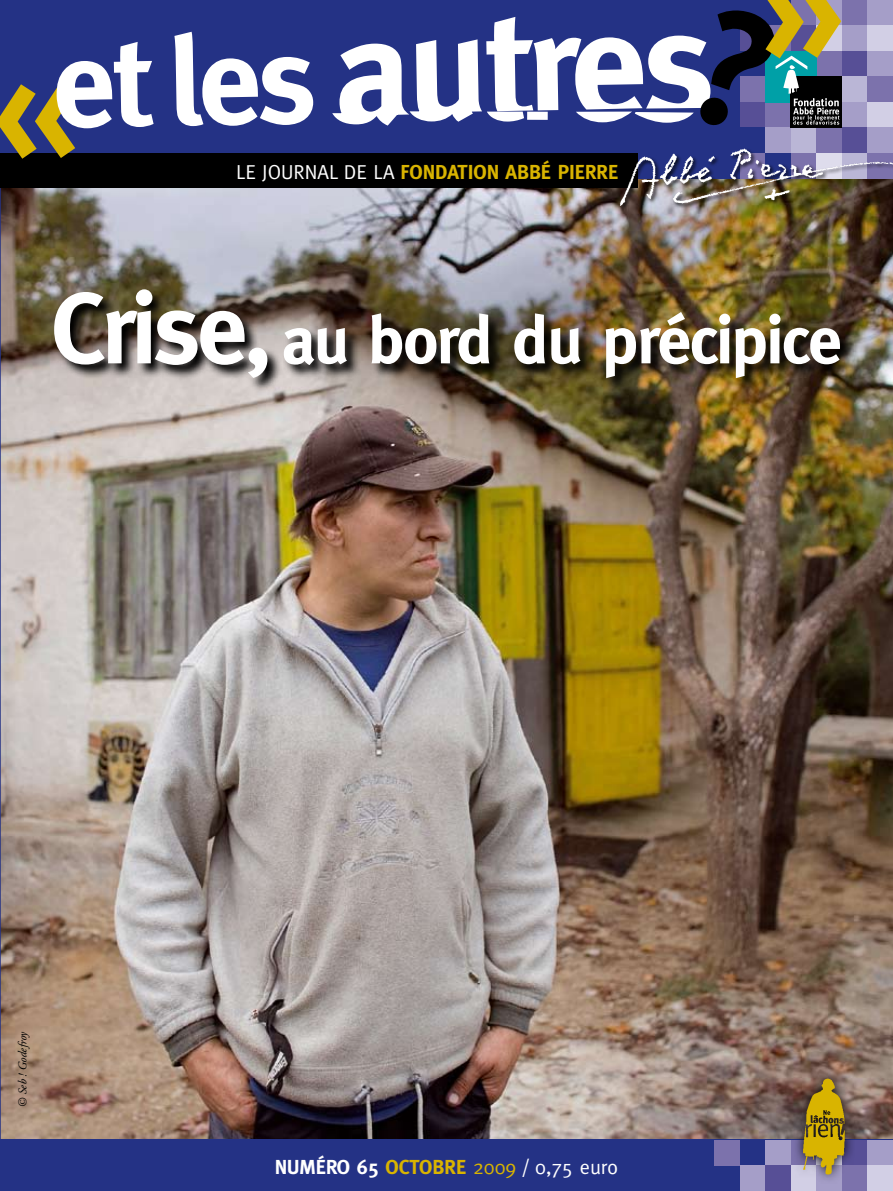
<style>
.page{position:relative;width:893px;height:1191px;background:#fff}
.page>*{position:absolute;margin:0;border:0;box-sizing:border-box;transform-origin:0 0}
.t1{font:700 67.5px "Meta";letter-spacing:-.03em;color:#fff}
.t2{font:700 20.25px "Meta";color:#d9b400}
.t3{font:700 20.25px "Meta";color:#fff}
.t4{font:20.25px "Meta";color:#fff}
.t5{font:italic 12px "Adobe Garamond";color:#000}
.s1{font-weight:400;color:#fff}
.s2{font-size:100.5px}
.s3{color:#d9b400}
.s4{font-weight:700;color:#d9b400}
</style>
<div class="page">
<img style="left:0;top:188px;width:893px;height:952px">
<img style="left:54px;top:289px;width:802px;height:103px">
<div style="left:0;top:1140px;width:893px;height:51px;background:#243285"></div>
<div style="left:714px;top:1140px;width:26px;height:25px;background:#7c72ac"></div>
<div style="left:765px;top:1140px;width:26px;height:25px;background:#a59ec8"></div>
<div style="left:740px;top:1165px;width:25px;height:26px;background:#a59ec8"></div>
<div style="left:765px;top:1165px;width:26px;height:26px;background:#574f96"></div>
<div style="left:791px;top:1165px;width:25px;height:26px;background:#d2cfe5"></div>
<div style="left:816px;top:1165px;width:26px;height:26px;background:#a59ec8"></div>
<div style="left:842px;top:1140px;width:25px;height:25px;background:#574f96"></div>
<div style="left:867px;top:1140px;width:26px;height:25px;background:#a59ec8"></div>
<div style="left:842px;top:1165px;width:25px;height:26px;background:#7c72ac"></div>
<div style="left:867px;top:1165px;width:26px;height:26px;background:#d2cfe5"></div>
<div style="left:0;top:0;width:893px;height:179px;background:#243285"></div>
<div style="left:816px;top:0;width:26px;height:26px;background:#a59ec8"></div>
<div style="left:842px;top:0;width:25px;height:26px;background:#7c72ac"></div>
<div style="left:867px;top:0;width:26px;height:26px;background:#a59ec8"></div>
<div style="left:816px;top:26px;width:26px;height:25px;background:#d2cfe5"></div>
<div style="left:842px;top:26px;width:25px;height:25px;background:#a59ec8"></div>
<div style="left:867px;top:26px;width:26px;height:25px;background:#d2cfe5"></div>
<div style="left:816px;top:51px;width:26px;height:26px;background:#7c72ac"></div>
<div style="left:842px;top:51px;width:25px;height:26px;background:#574f96"></div>
<div style="left:867px;top:51px;width:26px;height:26px;background:#a59ec8"></div>
<div style="left:842px;top:77px;width:25px;height:25px;background:#bab6d6"></div>
<div style="left:867px;top:77px;width:26px;height:25px;background:#7c72ac"></div>
<div style="left:765px;top:102px;width:26px;height:26px;background:#a59ec8"></div>
<div style="left:842px;top:102px;width:25px;height:26px;background:#a59ec8"></div>
<div style="left:867px;top:102px;width:26px;height:26px;background:#d2cfe5"></div>
<div style="left:765px;top:128px;width:26px;height:25px;background:#a59ec8"></div>
<div style="left:791px;top:128px;width:25px;height:25px;background:#bab6d6"></div>
<div style="left:816px;top:128px;width:26px;height:25px;background:#7c72ac"></div>
<div style="left:842px;top:128px;width:25px;height:25px;background:#574f96"></div>
<div style="left:867px;top:128px;width:26px;height:25px;background:#a59ec8"></div>
<div style="left:791px;top:77px;width:51px;height:51px;background:#000"></div>
<div style="left:0;top:154px;width:638px;height:34px;background:#000"></div>
<div style="left:619px;top:148px;width:274px;height:63px;background:#000;opacity:.85"></div>
<img style="left:615px;top:148px;width:278px;height:61px">
<svg style="left:791px;top:1066px;width:64px;height:114px"></svg>
<img style="left:798px;top:1075px;width:48px;height:101px">
<svg style="left:0;top:42px;width:154px;height:117px"></svg>
<svg style="left:174px;top:32px;width:139px;height:94px"></svg>
<svg style="left:332px;top:0;width:509px;height:127px"></svg>
<p class="t2" style="left:236px;top:160px;width:382px"><span class="s1">LE JOURNAL DE LA</span> FONDATION ABBé PIERRE</p>
<h1 class="t1" style="left:51px;top:301px;width:792px"><span class="s2">Crise,</span> au bord du précipice</h1>
<p class="t5" style="left:16px;top:1108px;width:79px;rotate:-90deg">© Seb ! Godefroy</p>
<p class="t3" style="left:275px;top:1154px;width:124px">numéro 65 <span class="s3">octobr</span></p>
<p class="t4" style="left:456px;top:1154px;width:164px"><span class="s4">e</span> <span class="s3">2009</span> / 0,75 euro</p>
</div>
